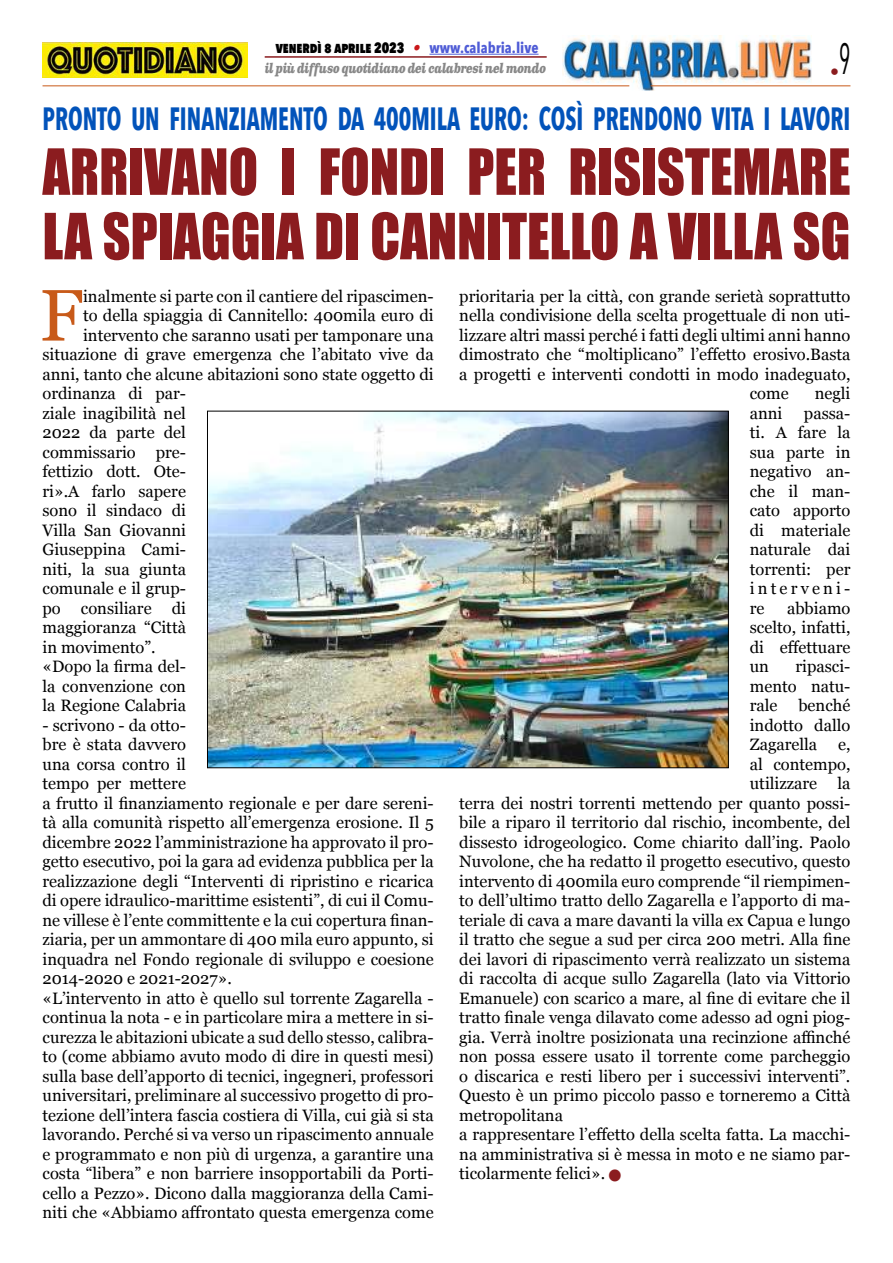
<style>
.page{position:relative;width:893px;height:1263px;background:#fff}
.page>*{position:absolute;margin:0;border:0;box-sizing:border-box;transform-origin:0 0}
.t1{font:72.75px "Georgia";color:#c85a19}
.t2{font:58.8px/64.5px "Impact";color:#8b1c1f;scale:.92 1}
.t3{font:700 32.1px "Avenir Next Condensed";color:#0253ba;scale:.75 1}
.t4{font:18px "Avenir Next Condensed";color:#8b1c1f}
.t5{font:16.5px/19.5px "Georgia";color:#000;text-align:justify}
.t6{font:800 15px "Avenir Next Condensed";color:#000;scale:.9 1}
.t7{font:italic 700 13.5px "Clarendon Text Pro";letter-spacing:-.05em;color:#878787;scale:.79 1}
.s1{font-family:"Clarendon Text Pro";font-weight:700;font-style:italic;color:#ca181a}
.s2{font-weight:700;color:#4f5cd6}
.s3{color:#8b1c1f}
</style>
<div class="page">
<img style="left:563px;top:36px;width:248px;height:54px">
<hr style="left:43px;top:85px;width:586px;height:1px;background:#c85a19">
<hr style="left:651px;top:85px;width:199px;height:1px;background:#c85a19">
<hr style="left:429px;top:54px;width:110px;height:1px;background:#4f5cd6">
<hr style="left:265px;top:56px;width:282px;height:2px;background:#8b1c1f">
<img style="left:43px;top:43px;width:204px;height:34px">
<img style="left:209px;top:413px;width:518px;height:353px">
<p class="t6" style="left:276px;top:38px;width:293px">VENERDÌ 8 APRILE 2023 <span class="s1">•</span> <span class="s2">www.calabria.live</span></p>
<p class="t7" style="left:265px;top:60px;width:358px">il più diffuso quotidiano dei calabresi nel mondo</p>
<p class="t4" style="left:830px;top:57px;width:22px">•<sup>9</sup></p>
<h3 class="t3" style="left:43px;top:99px;width:1079px">PRONTO UN FINANZIAMENTO DA 400MILA EURO: COSÌ PRENDONO VITA I LAVORI</h3>
<h2 class="t2" style="left:43px;top:138px;width:880px">ARRIVANO I FONDI PER RISISTEMARE<br>LA SPIAGGIA DI CANNITELLO A VILLA SG</h2>
<h1 class="t1" style="left:39px;top:262px;width:45px">F</h1>
<p class="t5" style="left:83px;top:285px;width:352px">inalmente si parte con il cantiere del ripascimen-</p>
<p class="t5" style="left:83px;top:305px;width:352px">to della spiaggia di Cannitello: 400mila euro di</p>
<p class="t5" style="left:83px;top:324px;width:352px">intervento che saranno usati per tamponare una</p>
<p class="t5" style="left:43px;top:344px;width:393px">situazione di grave emergenza che l’abitato vive da</p>
<p class="t5" style="left:43px;top:363px;width:393px">anni, tanto che alcune abitazioni sono state oggetto di</p>
<p class="t5" style="left:43px;top:383px;width:145px">ordinanza di par-</p>
<p class="t5" style="left:43px;top:402px;width:145px">ziale inagibilità nel</p>
<p class="t5" style="left:43px;top:422px;width:145px">2022 da parte del</p>
<p class="t5" style="left:43px;top:441px;width:145px">commissario pre-</p>
<p class="t5" style="left:43px;top:461px;width:145px">fettizio dott. Ote-</p>
<p class="t5" style="left:43px;top:480px;width:145px">ri».A farlo sapere</p>
<p class="t5" style="left:43px;top:500px;width:145px">sono il sindaco di</p>
<p class="t5" style="left:43px;top:519px;width:145px">Villa San Giovanni</p>
<p class="t5" style="left:43px;top:539px;width:145px">Giuseppina Cami-</p>
<p class="t5" style="left:43px;top:558px;width:145px">niti, la sua giunta</p>
<p class="t5" style="left:43px;top:578px;width:145px">comunale e il grup-</p>
<p class="t5" style="left:43px;top:597px;width:145px">po consiliare di</p>
<p class="t5" style="left:43px;top:617px;width:145px">maggioranza “Città</p>
<p class="t5" style="left:43px;top:636px;width:115px">in movimento”.</p>
<p class="t5" style="left:43px;top:656px;width:145px">«Dopo la firma del-</p>
<p class="t5" style="left:43px;top:675px;width:145px">la convenzione con</p>
<p class="t5" style="left:43px;top:695px;width:145px">la Regione Calabria</p>
<p class="t5" style="left:43px;top:714px;width:393px;text-align:left">- scrivono - da otto-<br>bre è stata davvero<br>una corsa contro il<br>tempo per mettere<br>a frutto il finanziamento regionale e per dare sereni&shy;tà alla comunità rispetto all’emergenza erosione. Il 5 dicembre 2022 l’amministrazione ha approvato il pro&shy;getto esecutivo, poi la gara ad evidenza pubblica per la realizzazione degli “Interventi di ripristino e ricarica di opere idraulico-marittime esistenti”, di cui il Comu&shy;ne villese è l’ente committente e la cui copertura finan&shy;ziaria, per un ammontare di 400 mila euro appunto, si inquadra nel Fondo regionale di sviluppo e coesione 2014-2020 e 2021-2027».<br>«L’intervento in atto è quello sul torrente Zagarella - continua la nota - e in particolare mira a mettere in si&shy;curezza le abitazioni ubicate a sud dello stesso, calibra&shy;to (come abbiamo avuto modo di dire in questi mesi) sulla base dell’apporto di tecnici, ingegneri, professori universitari, preliminare al successivo progetto di pro&shy;tezione dell’intera fascia costiera di Villa, cui già si sta lavorando. Perché si va verso un ripascimento annuale e programmato e non più di urgenza, a garantire una costa “libera” e non barriere insopportabili da Porti&shy;cello a Pezzo». Dicono dalla maggioranza della Cami&shy;niti che «Abbiamo affrontato questa emergenza come</p>
<p class="t5" style="left:459px;top:286px;width:393px">prioritaria per la città, con grande serietà soprattutto</p>
<p class="t5" style="left:459px;top:305px;width:393px">nella condivisione della scelta progettuale di non uti-</p>
<p class="t5" style="left:459px;top:325px;width:393px">lizzare altri massi perché i fatti degli ultimi anni hanno</p>
<p class="t5" style="left:459px;top:344px;width:393px">dimostrato che “moltiplicano” l’effetto erosivo.Basta</p>
<p class="t5" style="left:459px;top:364px;width:393px">a progetti e interventi condotti in modo inadeguato,</p>
<p class="t5" style="left:750px;top:383px;width:40px">come</p>
<p class="t5" style="left:815px;top:383px;width:37px">negli</p>
<p class="t5" style="left:750px;top:403px;width:34px">anni</p>
<p class="t5" style="left:750px;top:403px;width:102px;text-indent:54px">passa&shy;ti. A fare la sua parte in negativo an&shy;che il man&shy;cato apporto di materiale naturale dai torrenti: per interveni&shy;re</p>
<p class="t5" style="left:750px;top:598px;width:102px;text-indent:37px">abbiamo scelto, infatti, di effettuare un</p>
<p class="t5" style="left:750px;top:656px;width:102px;text-indent:46px">ripasci&shy;mento natu&shy;rale</p>
<p class="t5" style="left:750px;top:695px;width:102px;text-indent:49px">benché indotto dallo Zagarella</p>
<p class="t5" style="left:838px;top:734px;width:14px">e,</p>
<p class="t5" style="left:750px;top:754px;width:102px">al contempo,</p>
<p class="t5" style="left:750px;top:773px;width:102px">utilizzare la</p>
<p class="t5" style="left:459px;top:793px;width:393px">terra dei nostri torrenti mettendo per quanto possi-</p>
<p class="t5" style="left:459px;top:812px;width:393px">bile a riparo il territorio dal rischio, incombente, del</p>
<p class="t5" style="left:459px;top:832px;width:393px">dissesto idrogeologico. Come chiarito dall’ing. Paolo</p>
<p class="t5" style="left:459px;top:851px;width:393px">Nuvolone, che ha redatto il progetto esecutivo, questo</p>
<p class="t5" style="left:459px;top:871px;width:393px">intervento di 400mila euro comprende “il riempimen-</p>
<p class="t5" style="left:459px;top:890px;width:393px">to dell’ultimo tratto dello Zagarella e l’apporto di ma-</p>
<p class="t5" style="left:459px;top:910px;width:393px">teriale di cava a mare davanti la villa ex Capua e lungo</p>
<p class="t5" style="left:459px;top:929px;width:393px">il tratto che segue a sud per circa 200 metri. Alla fine</p>
<p class="t5" style="left:459px;top:949px;width:393px">dei lavori di ripascimento verrà realizzato un sistema</p>
<p class="t5" style="left:459px;top:968px;width:393px">di raccolta di acque sullo Zagarella (lato via Vittorio</p>
<p class="t5" style="left:459px;top:988px;width:393px">Emanuele) con scarico a mare, al fine di evitare che il</p>
<p class="t5" style="left:459px;top:1007px;width:393px">tratto finale venga dilavato come adesso ad ogni piog-</p>
<p class="t5" style="left:459px;top:1027px;width:393px">gia. Verrà inoltre posizionata una recinzione affinché</p>
<p class="t5" style="left:459px;top:1046px;width:393px">non possa essere usato il torrente come parcheggio</p>
<p class="t5" style="left:459px;top:1066px;width:393px">o discarica e resti libero per i successivi interventi”.</p>
<p class="t5" style="left:459px;top:1085px;width:393px">Questo è un primo piccolo passo e torneremo a Città</p>
<p class="t5" style="left:459px;top:1105px;width:105px">metropolitana</p>
<p class="t5" style="left:459px;top:1124px;width:393px">a rappresentare l’effetto della scelta fatta. La macchi-</p>
<p class="t5" style="left:459px;top:1144px;width:393px">na amministrativa si è messa in moto e ne siamo par-</p>
<p class="t5" style="left:459px;top:1163px;width:163px">ticolarmente felici». <span class="s3">■</span></p>
</div>
